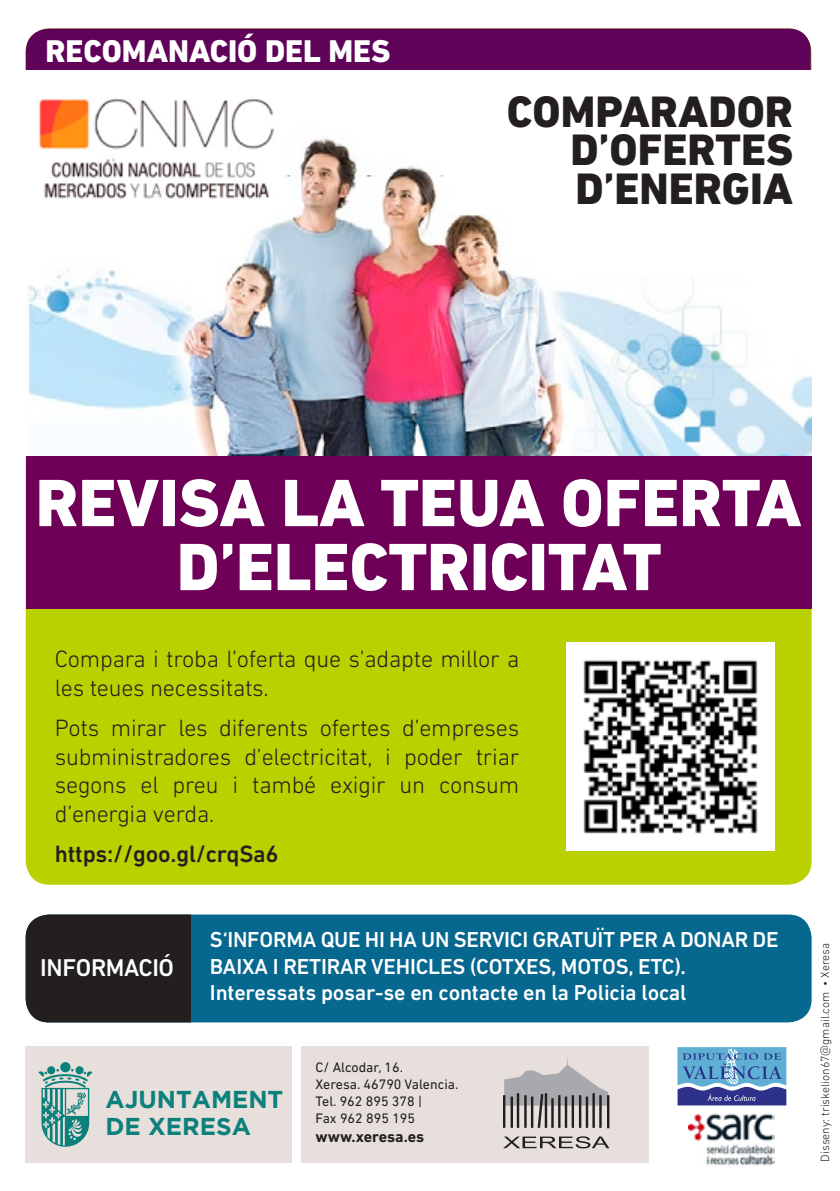
<style>
.page{position:relative;width:840px;height:1191px;background:#fff}
.page>*{position:absolute;margin:0;border:0;box-sizing:border-box;transform-origin:0 0}
.t1{font:800 68px/64px "DIN Next LT Pro";color:#fff;text-align:center}
.t2{font:800 44.8px/38.4px "DIN Next LT Pro";color:#231f20;text-align:justify}
.t3{font:800 32px "DIN Next LT Pro";color:#fff}
.t4{font:500 24.6px "DIN Next LT Pro";letter-spacing:-.015em;color:#fff}
.t5{font:700 24.4px/27.6px "Gotham";color:#0c807b}
.t6{font:300 24px/28.8px "DIN Next LT Pro";letter-spacing:-.01em;color:#231f20}
.t7{font:500 24px "DIN Next LT Pro";letter-spacing:-.01em;color:#231f20}
.t8{font:500 22px/26.4px "DIN Next LT Pro";letter-spacing:-.01em;color:#fff}
.t9{font:700 16px "DIN Next LT Pro";color:#231f20}
.t10{font:14px/16.8px "DIN Next LT Pro";color:#231f20}
.t11{font:300 12px "DIN Next LT Pro";color:#231f20}
.s1{font-family:"Open Sans"}
</style>
<div class="page">
<div style="left:26px;top:1046px;width:266px;height:116px;background:#e7dfdb"></div>
<div style="left:300px;top:1046px;width:511px;height:116px;background:#e7dfdb"></div>
<div style="left:60px;top:1062px;width:10px;height:10px;background:#0c807b;border-radius:50%"></div>
<div style="left:75px;top:1066px;width:8px;height:8px;background:#0c807b;border-radius:50%"></div>
<svg style="left:47px;top:1066px;width:8px;height:8px"></svg>
<svg style="left:38px;top:1069px;width:54px;height:77px"></svg>
<hr style="left:502px;top:1095px;width:3px;height:32px;background:#231f20">
<svg style="left:504px;top:1058px;width:104px;height:71px"></svg>
<hr style="left:544px;top:1093px;width:3px;height:34px;background:#231f20">
<hr style="left:551px;top:1098px;width:2px;height:29px;background:#231f20">
<hr style="left:557px;top:1095px;width:3px;height:32px;background:#231f20">
<hr style="left:564px;top:1096px;width:3px;height:31px;background:#231f20">
<hr style="left:571px;top:1095px;width:2px;height:32px;background:#231f20">
<hr style="left:578px;top:1095px;width:3px;height:32px;background:#231f20">
<hr style="left:585px;top:1096px;width:3px;height:31px;background:#231f20">
<hr style="left:592px;top:1093px;width:2px;height:34px;background:#231f20">
<hr style="left:599px;top:1095px;width:2px;height:32px;background:#231f20">
<hr style="left:606px;top:1095px;width:3px;height:33px;background:#231f20">
<svg style="left:503px;top:1136px;width:106px;height:12px"></svg>
<div style="left:649px;top:1036px;width:170px;height:132px;background:#fff"></div>
<svg style="left:677px;top:1047px;width:110px;height:59px"></svg>
<svg style="left:677px;top:1047px;width:109px;height:58px;background:#5e8bbd"></svg>
<img style="left:688px;top:1113px;width:86px;height:53px">
<div style="left:26px;top:914px;width:785px;height:108px;background:#06678f;border-radius:23px"></div>
<div style="left:26px;top:914px;width:164px;height:108px;background:#231f20"></div>
<div style="left:26px;top:28px;width:785px;height:856px;background:#bad100;border-radius:24px"></div>
<div style="left:26px;top:28px;width:784px;height:42px;background:#5f0259"></div>
<img style="left:26px;top:70px;width:785px;height:386px">
<svg style="left:358px;top:86px;width:442px;height:190px;background:#f7f2f0"></svg>
<img style="left:37px;top:84px;width:239px;height:131px">
<div style="left:26px;top:456px;width:785px;height:153px;background:#6e0058"></div>
<img style="left:566px;top:642px;width:208px;height:208px">
<p class="t3" style="left:45px;top:32px;width:346px">RECOMANACIÓ DEL MES</p>
<p class="t2" style="left:570px;top:92px;width:224px;text-indent:-64px">COMPARADOR D’OFERTES D’ENERGIA</p>
<p class="t1" style="left:36px;top:471px;width:767px">REVISA LA TEUA OFERTA<br>D’ELECTRICITAT</p>
<p class="t6" style="left:55px;top:644px;width:465px">Compara i troba l’oferta que s’adapte millor a les teues necessitats.</p>
<p class="t6" style="left:55px;top:713px;width:465px;text-align:justify">Pots mirar les diferents ofertes d’empreses subministradores d’electricitat, i poder triar segons el preu i també exigir un consum d’energia verda.</p>
<p class="t7" style="left:55px;top:840px;width:225px">https://goo.gl/crqSa6</p>
<p class="t4" style="left:40px;top:953px;width:135px">INFORMACIÓ</p>
<p class="t8" style="left:210px;top:926px;width:570px">S‘INFORMA QUE HI HA UN SERVICI GRATUÏT PER A DONAR DE<br>BAIXA I RETIRAR VEHICLES (COTXES, MOTOS, ETC).<br>Interessats posar-se en contacte en la Policia local</p>
<p class="t5" style="left:105px;top:1085px;width:179px">AJUNTAMENT<br>DE XERESA</p>
<p class="t10" style="left:315px;top:1059px;width:144px">C/ Alcodar, 16.<br>Xeresa. 46790 Valencia.<br>Tel. 962 895 378 |<br>Fax 962 895 195</p>
<p class="t9" style="left:315px;top:1127px;width:110px">www.xeresa.es</p>
<p class="t11" style="left:817px;top:1161px;width:220px;rotate:-90deg">Disseny: triskelion67<span class="s1">@</span>gmail.com • Xeresa</p>
</div>
